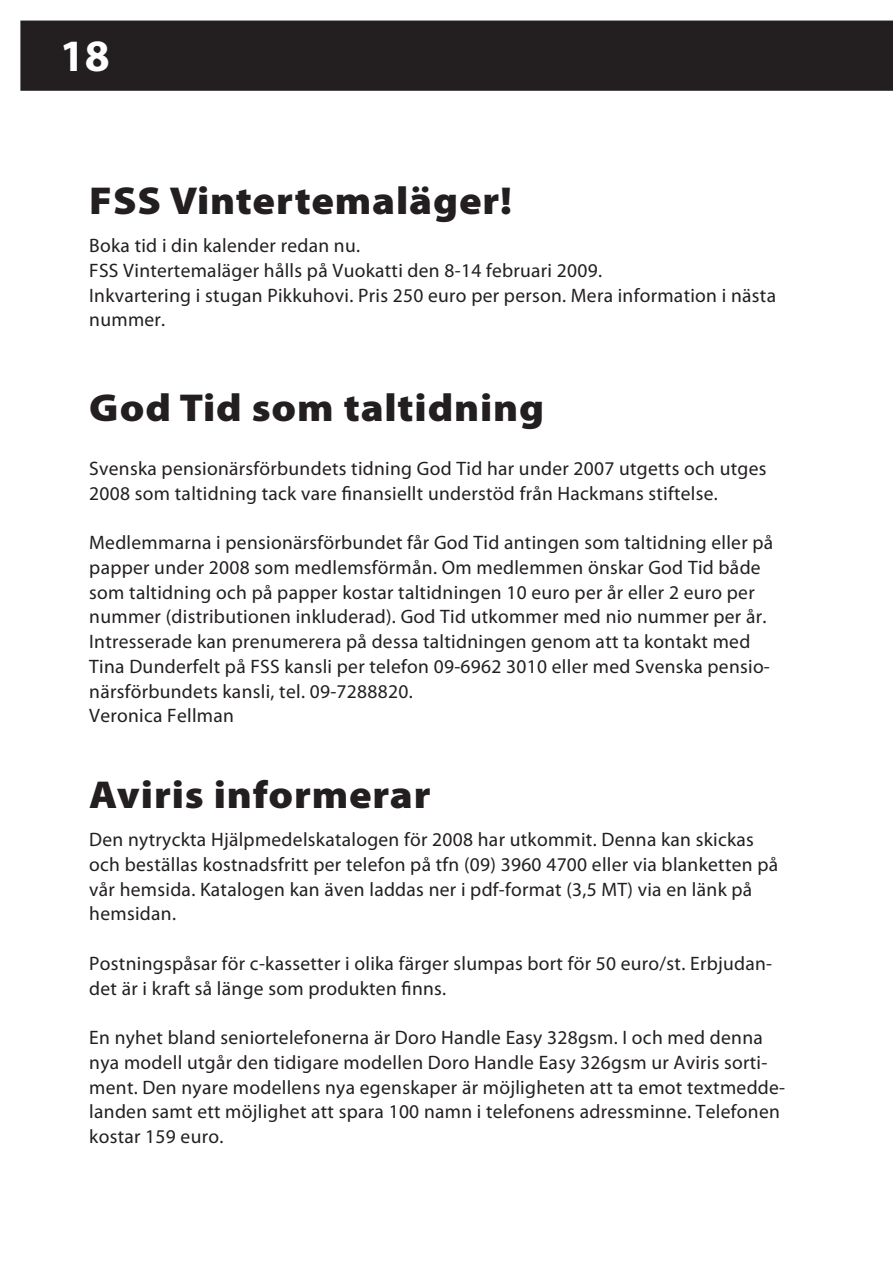
<style>
.page{position:relative;width:893px;height:1263px;background:#fff}
.page>*{position:absolute;margin:0;border:0;box-sizing:border-box;transform-origin:0 0}
.t1{font:700 45px "Myriad Pro";color:#fff}
.Mindre_huvudrubrik{font:900 39px "Myriad Pro";letter-spacing:.02em;color:#231f20;scale:1.08 1}
.NY_brödtext{font:19.5px/24.8px "Myriad Pro";letter-spacing:.015em;color:#231f20}
</style>
<div class="page">
<div style="left:20px;top:21px;width:872px;height:70px;background:#231f20"></div>
<svg style="left:892px;top:21px;width:1px;height:70px"></svg>
<h1 class="t1" style="left:60px;top:27px;width:49px">18</h1>
<p class="Mindre_huvudrubrik" style="left:89px;top:175px;width:393px">FSS Vintertemaläger!</p>
<p class="NY_brödtext" style="left:89px;top:233px;width:272px">Boka tid i din kalender redan nu.</p>
<p class="NY_brödtext" style="left:89px;top:258px;width:514px">FSS Vintertemaläger hålls på Vuokatti den 8-14 februari 2009.</p>
<p class="NY_brödtext" style="left:89px;top:282px;width:688px">Inkvartering i stugan Pikkuhovi. Pris 250 euro per person. Mera information i nästa nummer.</p>
<p class="Mindre_huvudrubrik" style="left:89px;top:382px;width:423px">God Tid som taltidning</p>
<p class="NY_brödtext" style="left:89px;top:456px;width:679px">Svenska pensionärsförbundets tidning God Tid har under 2007 utgetts och utges<br>2008 som taltidning tack vare finansiellt understöd från Hackmans stiftelse.</p>
<p class="NY_brödtext" style="left:89px;top:530px;width:685px">Medlemmarna i pensionärsförbundet får God Tid antingen som taltidning eller på papper under 2008 som medlemsförmån. Om medlemmen önskar God Tid både som taltidning och på papper kostar taltidningen 10 euro per år eller 2 euro per nummer (distributionen inkluderad). God Tid utkommer med nio nummer per år.</p>
<p class="NY_brödtext" style="left:89px;top:629px;width:682px">Intresserade kan prenumerera på dessa taltidningen genom att ta kontakt med<br>Tina Dunderfelt på FSS kansli per telefon 09-6962 3010 eller med Svenska pensio&shy;närsförbundets kansli, tel. 09-7288820.</p>
<p class="NY_brödtext" style="left:89px;top:703px;width:146px">Veronica Fellman</p>
<p class="Mindre_huvudrubrik" style="left:89px;top:769px;width:318px">Aviris informerar</p>
<p class="NY_brödtext" style="left:89px;top:827px;width:690px">Den nytryckta Hjälpmedelskatalogen för 2008 har utkommit. Denna kan skickas och beställas kostnadsfritt per telefon på tfn (09) 3960 4700 eller via blanketten på vår hemsida. Katalogen kan även laddas ner i pdf-format (3,5 MT) via en länk på hemsidan.</p>
<p class="NY_brödtext" style="left:89px;top:951px;width:684px">Postningspåsar för c-kassetter i olika färger slumpas bort för 50 euro/st. Erbjudan&shy;det är i kraft så länge som produkten finns.</p>
<p class="NY_brödtext" style="left:89px;top:1025px;width:697px">En nyhet bland seniortelefonerna är Doro Handle Easy 328gsm. I och med denna nya modell utgår den tidigare modellen Doro Handle Easy 326gsm ur Aviris sorti&shy;ment. Den nyare modellens nya egenskaper är möjligheten att ta emot textmedde&shy;landen samt ett möjlighet att spara 100 namn i telefonens adressminne. Telefonen kostar 159 euro.</p>
</div>
